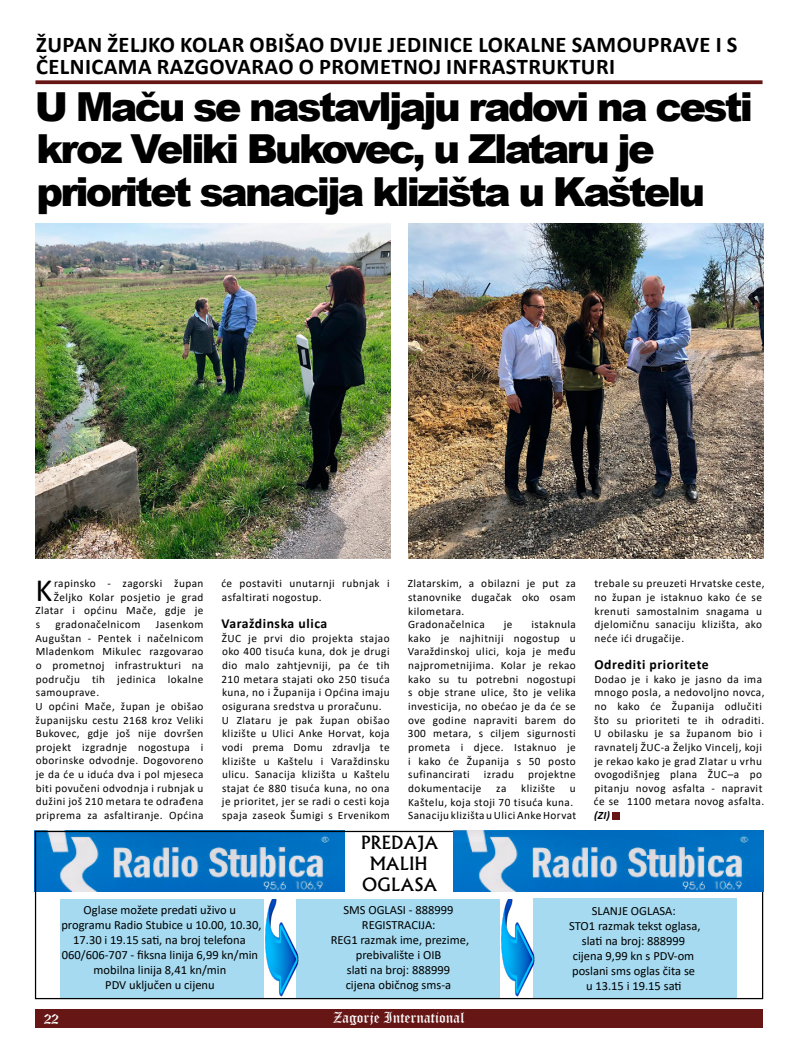
<style>
.page{position:relative;width:798px;height:1063px;background:#fff}
.page>*{position:absolute;margin:0;border:0;box-sizing:border-box;transform-origin:0 0}
.t1{font:900 40px/42.5px "Arial";letter-spacing:-.07em;color:#000}
.t2{font:32.62px "Calibri";color:#000}
.t3{font:700 22.5px/21.2px "Calibri";letter-spacing:.02em;color:#000}
.t4{font:500 17.5px/21px "Albertus";color:#000;text-align:center}
.t5{font:15px "Old English Text";color:#fff}
.t6{font:700 13.75px "Calibri";letter-spacing:.04em;color:#000}
.t7{font:12.5px/15px "Calibri";color:#000;text-align:center}
.t8{font:11.25px/13.6px "Calibri";letter-spacing:.04em;color:#000}
.t9{font:italic 700 11.25px "Calibri";color:#000}
</style>
<div class="page">
<div style="left:35px;top:1009px;width:727px;height:19px;background:#661615"></div>
<svg style="left:35px;top:80px;width:727px;height:4px;background:#732b2a"></svg>
<div style="left:612px;top:812px;width:7px;height:7px;background:#661615"></div>
<img style="left:35px;top:224px;width:355px;height:334px">
<img style="left:408px;top:224px;width:354px;height:334px">
<div style="left:60px;top:899px;width:204px;height:99px;background:#a5daf0"></div>
<div style="left:296px;top:899px;width:204px;height:100px;background:#a5daf0"></div>
<div style="left:533px;top:898px;width:204px;height:99px;background:#a5daf0"></div>
<img style="left:501px;top:900px;width:33px;height:97px">
<img style="left:265px;top:900px;width:33px;height:97px">
<img style="left:37px;top:833px;width:307px;height:59px">
<div style="left:35px;top:831px;width:728px;height:168px;border:1px solid #000"></div>
<img style="left:453px;top:831px;width:309px;height:61px">
<h3 class="t3" style="left:36px;top:34px;width:702px">ŽUPAN ŽELJKO KOLAR OBIŠAO DVIJE JEDINICE LOKALNE SAMOUPRAVE I S<br>ČELNICAMA RAZGOVARAO O PROMETNOJ INFRASTRUKTURI</h3>
<h1 class="t1" style="left:35px;top:84px;width:719px">U Maču se nastavljaju radovi na cesti kroz Veliki Bukovec, u Zlataru je prioritet sanacija klizišta u Kaštelu</h1>
<h2 class="t2" style="left:35px;top:567px;width:18px">K</h2>
<p class="t8" style="left:54px;top:576px;width:151px">rapinsko - zagorski župan</p>
<p class="t8" style="left:54px;top:590px;width:151px">Željko Kolar posjetio je grad</p>
<p class="t8" style="left:35px;top:604px;width:169px">Zlatar i općinu Mače, gdje je</p>
<p class="t8" style="left:36px;top:617px;width:6px">s</p>
<p class="t8" style="left:56px;top:617px;width:86px">gradonačelnicom</p>
<p class="t8" style="left:35px;top:617px;width:170px;text-indent:120px">Jasenkom<br>Auguštan - Pentek i načelnicom<br>Mladenkom Mikulec razgovarao o prometnoj infrastrukturi na području tih jedinica lokalne samouprave.<br>U općini Mače, župan je obišao županijsku cestu 2168 kroz Veliki<br>Bukovec, gdje još nije dovršen projekt izgradnje nogostupa i oborinske odvodnje. Dogovoreno je da će u iduća dva i pol mjeseca biti povučeni odvodnja i rubnjak u dužini još 210 metara te odrađena priprema za asfaltiranje. Općina</p>
<p class="t8" style="left:221px;top:576px;width:170px">će postaviti unutarnji rubnjak i asfaltirati nogostup.</p>
<p class="t6" style="left:221px;top:614px;width:107px">Varaždinska ulica</p>
<p class="t8" style="left:221px;top:631px;width:170px">ŽUC je prvi dio projekta stajao oko 400 tisuća kuna, dok je drugi dio malo zahtjevniji, pa će tih<br>210 metara stajati oko 250 tisuća kuna, no i Županija i Općina imaju osigurana sredstva u proračunu.<br>U Zlataru je pak župan obišao klizište u Ulici Anke Horvat, koja vodi prema Domu zdravlja te klizište u Kaštelu i Varaždinsku ulicu. Sanacija klizišta u Kaštelu stajat će 880 tisuća kuna, no ona je prioritet, jer se radi o cesti koja spaja zaseok Šumigi s Ervenikom</p>
<p class="t8" style="left:407px;top:576px;width:169px">Zlatarskim, a obilazni je put za stanovnike dugačak oko osam kilometara.<br>Gradonačelnica</p>
<p class="t8" style="left:408px;top:617px;width:169px;text-align:justify;text-indent:123px">istaknula kako je najhitniji nogostup u Varaždinskoj ulici, koja je među najprometnijima. Kolar je rekao kako su tu potrebni nogostupi s obje strane ulice, što je velika investicija, no obećao je da će se ove godine napraviti barem do 300 metara, s ciljem sigurnosti prometa i djece. Istaknuo je i kako će Županija s 50 posto sufinancirati izradu projektne dokumentacije</p>
<p class="t8" style="left:503px;top:617px;width:10px">je</p>
<p class="t8" style="left:496px;top:781px;width:12px">za</p>
<p class="t8" style="left:521px;top:781px;width:35px">klizište</p>
<p class="t8" style="left:408px;top:781px;width:169px;text-indent:162px">u<br>Kaštelu, koja stoji 70 tisuća kuna.<br>Sanaciju klizišta u Ulici Anke Horvat</p>
<h3 class="t4" style="left:361px;top:832px;width:78px">PREDAJA<br>MALIH<br>OGLASA</h3>
<p class="t8" style="left:594px;top:576px;width:172px">trebale su preuzeti Hrvatske ceste, no župan je istaknuo kako će se krenuti samostalnim snagama u djelomičnu sanaciju klizišta, ako neće ići drugačije.</p>
<p class="t6" style="left:594px;top:655px;width:116px">Odrediti prioritete</p>
<p class="t8" style="left:593px;top:672px;width:172px">Dodao je i kako je jasno da ima mnogo posla, a nedovoljno novca, no kako će Županija odlučiti što su prioriteti te ih odraditi.<br>U obilasku je sa županom bio i ravnatelj ŽUC-a Željko Vincelj, koji je rekao kako je grad Zlatar u vrhu ovogodišnjeg plana ŽUC–a po pitanju novog asfalta - napravit će se 1100 metara novog asfalta.</p>
<p class="t9" style="left:594px;top:807px;width:17px">(ZI)</p>
<p class="t7" style="left:61px;top:902px;width:201px">Oglase možete predati uživo u programu Radio Stubice u 10.00, 10.30,<br>17.30 i 19.15 sati, na broj telefona<br>060/606-707 - fiksna linija 6,99 kn/min mobilna linija 8,41 kn/min<br>PDV uključen u cijenu</p>
<p class="t7" style="left:569px;top:903px;width:133px">SLANJE OGLASA:<br>STO1 razmak tekst oglasa, slati na broj: 888999 cijena 9,99 kn s PDV-om poslani sms oglas čita se u 13.15 i 19.15 sati</p>
<p class="t7" style="left:330px;top:902px;width:140px">SMS OGLASI - 888999<br>REGISTRACIJA:<br>REG1 razmak ime, prezime, prebivalište i OIB<br>slati na broj: 888999<br>cijena običnog sms-a</p>
<h3 class="t5" style="left:44px;top:1009px;width:17px">22</h3>
<h3 class="t5" style="left:333px;top:1008px;width:133px">Zagorje International</h3>
</div>
